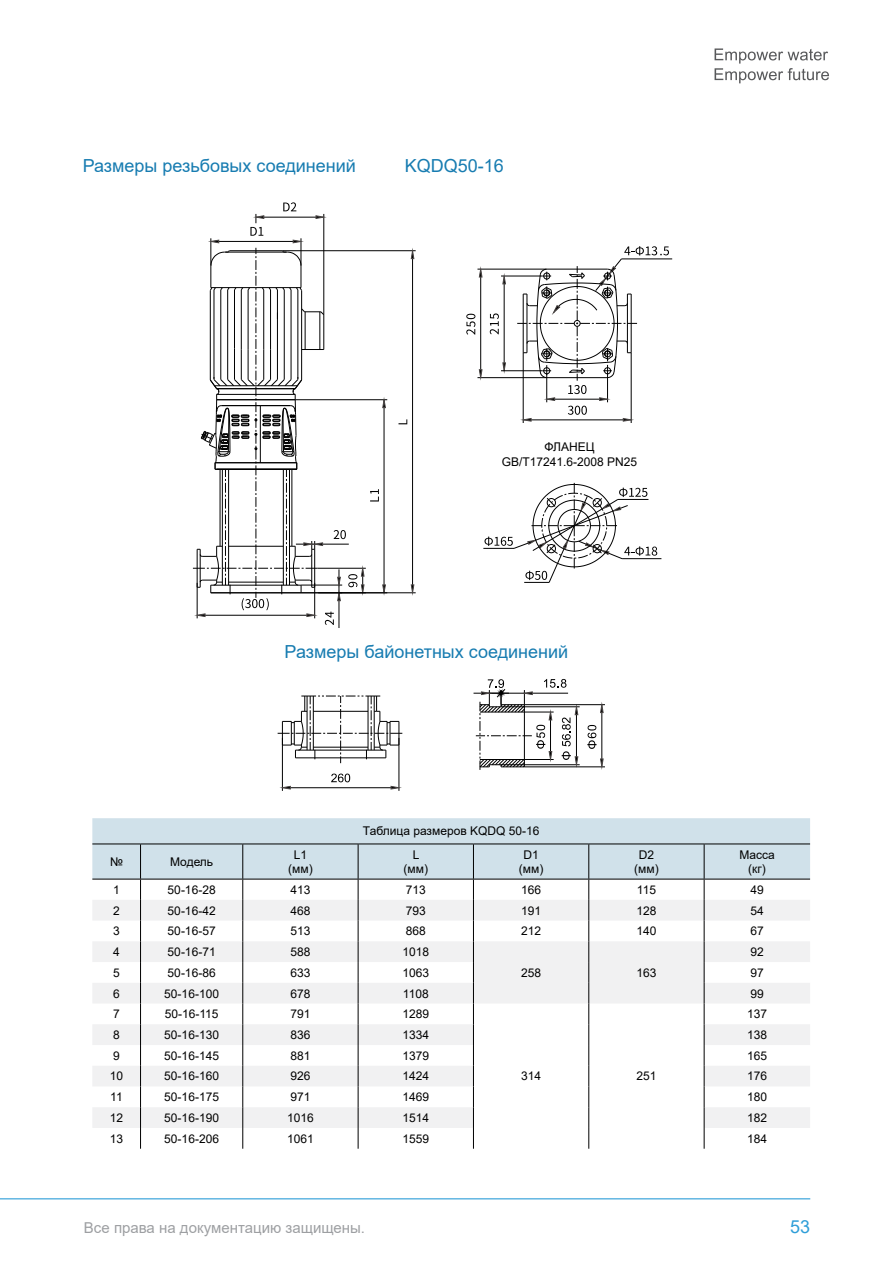
<style>
.page{position:relative;width:893px;height:1263px;background:#fff}
.page>*{position:absolute;margin:0;border:0;box-sizing:border-box;transform-origin:0 0}
.t1{font:18px "Arial";color:#177cb1}
.t2{font:18px "Arial";color:#2e9ed8}
.t3{font:15px "Arial";color:#9d9fa2}
.t4{font:12px/14.4px "Arial";color:#000;text-align:center}
</style>
<div class="page">
<hr style="left:0;top:1198px;width:810px;height:1px;background:#2e9ed8">
<svg style="left:715px;top:48px;width:114px;height:35px"></svg>
<hr style="left:282px;top:738px;width:1px;height:53px;background:#000">
<hr style="left:399px;top:738px;width:1px;height:53px;background:#000">
<hr style="left:290px;top:787px;width:101px;height:1px;background:#000">
<svg style="left:282px;top:786px;width:8px;height:3px"></svg>
<svg style="left:391px;top:786px;width:8px;height:3px"></svg>
<hr style="left:501px;top:706px;width:79px;height:1px;background:#000">
<hr style="left:501px;top:764px;width:79px;height:1px;background:#000">
<hr style="left:524px;top:704px;width:81px;height:1px;background:#000">
<hr style="left:524px;top:767px;width:81px;height:1px;background:#000">
<hr style="left:602px;top:712px;width:1px;height:47px;background:#000">
<svg style="left:600px;top:704px;width:3px;height:9px"></svg>
<svg style="left:600px;top:759px;width:3px;height:8px"></svg>
<svg style="left:278px;top:696px;width:124px;height:67px"></svg>
<svg style="left:331px;top:773px;width:19px;height:9px"></svg>
<svg style="left:473px;top:679px;width:105px;height:91px"></svg>
<svg style="left:587px;top:725px;width:9px;height:24px"></svg>
<hr style="left:282px;top:250px;width:134px;height:1px;background:#000">
<hr style="left:412px;top:259px;width:1px;height:326px;background:#000">
<svg style="left:411px;top:250px;width:3px;height:9px"></svg>
<hr style="left:621px;top:259px;width:51px;height:1px;background:#000">
<hr style="left:501px;top:276px;width:41px;height:1px;background:#000">
<hr style="left:504px;top:284px;width:1px;height:79px;background:#000">
<svg style="left:503px;top:275px;width:3px;height:9px"></svg>
<svg style="left:503px;top:363px;width:3px;height:7px"></svg>
<hr style="left:477px;top:269px;width:70px;height:1px;background:#000">
<hr style="left:480px;top:277px;width:1px;height:93px;background:#000">
<svg style="left:479px;top:269px;width:3px;height:8px"></svg>
<hr style="left:523px;top:353px;width:1px;height:70px;background:#000">
<hr style="left:631px;top:353px;width:1px;height:70px;background:#000">
<hr style="left:318px;top:568px;width:48px;height:1px;background:#000">
<hr style="left:295px;top:399px;width:92px;height:1px;background:#000">
<hr style="left:384px;top:408px;width:1px;height:177px;background:#000">
<svg style="left:383px;top:399px;width:2px;height:9px"></svg>
<svg style="left:383px;top:585px;width:2px;height:7px"></svg>
<hr style="left:301px;top:592px;width:115px;height:1px;background:#000">
<svg style="left:411px;top:585px;width:3px;height:8px"></svg>
<hr style="left:622px;top:558px;width:39px;height:1px;background:#000">
<hr style="left:483px;top:548px;width:31px;height:1px;background:#000">
<hr style="left:501px;top:370px;width:41px;height:1px;background:#000">
<hr style="left:477px;top:377px;width:70px;height:1px;background:#000">
<svg style="left:479px;top:370px;width:3px;height:8px"></svg>
<svg style="left:490px;top:313px;width:9px;height:21px"></svg>
<svg style="left:466px;top:314px;width:9px;height:21px"></svg>
<svg style="left:370px;top:489px;width:9px;height:12px"></svg>
<svg style="left:398px;top:419px;width:9px;height:5px"></svg>
<svg style="left:193px;top:202px;width:171px;height:426px"></svg>
<svg style="left:484px;top:483px;width:173px;height:100px"></svg>
<svg style="left:517px;top:246px;width:152px;height:175px"></svg>
<svg style="left:92px;top:818px;width:718px;height:331px"></svg>
<h1 class="t1" style="left:83px;top:153px;width:275px">Размеры резьбовых соединений</h1>
<h1 class="t1" style="left:405px;top:153px;width:101px">KQDQ50-16</h1>
<p class="t4" style="left:502px;top:440px;width:137px">ФЛАНЕЦ<br>GB/T17241.6-2008 PN25</p>
<h1 class="t1" style="left:285px;top:639px;width:285px">Размеры байонетных соединений</h1>
<p class="t4" style="left:363px;top:824px;width:178px">Таблица размеров KQDQ 50-16</p>
<p class="t4" style="left:110px;top:854px;width:14px">№</p>
<p class="t4" style="left:170px;top:854px;width:45px">Модель</p>
<p class="t4" style="left:288px;top:847px;width:26px">L1 (мм)</p>
<p class="t4" style="left:404px;top:847px;width:26px">L (мм)</p>
<p class="t4" style="left:519px;top:847px;width:26px">D1 (мм)</p>
<p class="t4" style="left:634px;top:847px;width:26px">D2 (мм)</p>
<p class="t4" style="left:739px;top:847px;width:37px">Масса (кг)</p>
<p class="t4" style="left:113px;top:882px;width:8px">1</p>
<p class="t4" style="left:168px;top:882px;width:50px">50-16-28</p>
<p class="t4" style="left:290px;top:882px;width:22px">413</p>
<p class="t4" style="left:406px;top:882px;width:22px">713</p>
<p class="t4" style="left:521px;top:882px;width:22px">166</p>
<p class="t4" style="left:637px;top:882px;width:21px">115</p>
<p class="t4" style="left:750px;top:882px;width:15px">49</p>
<p class="t4" style="left:113px;top:903px;width:8px">2</p>
<p class="t4" style="left:168px;top:903px;width:50px">50-16-42</p>
<p class="t4" style="left:290px;top:903px;width:22px">468</p>
<p class="t4" style="left:406px;top:903px;width:22px">793</p>
<p class="t4" style="left:521px;top:903px;width:22px">191</p>
<p class="t4" style="left:636px;top:903px;width:22px">128</p>
<p class="t4" style="left:750px;top:903px;width:15px">54</p>
<p class="t4" style="left:113px;top:924px;width:8px">3</p>
<p class="t4" style="left:168px;top:924px;width:50px">50-16-57</p>
<p class="t4" style="left:290px;top:924px;width:22px">513</p>
<p class="t4" style="left:406px;top:924px;width:22px">868</p>
<p class="t4" style="left:521px;top:924px;width:22px">212</p>
<p class="t4" style="left:636px;top:924px;width:22px">140</p>
<p class="t4" style="left:750px;top:924px;width:15px">67</p>
<p class="t4" style="left:113px;top:944px;width:8px">4</p>
<p class="t4" style="left:168px;top:944px;width:50px">50-16-71</p>
<p class="t4" style="left:290px;top:944px;width:22px">588</p>
<p class="t4" style="left:402px;top:944px;width:28px">1018</p>
<p class="t4" style="left:521px;top:965px;width:22px">258</p>
<p class="t4" style="left:636px;top:965px;width:22px">163</p>
<p class="t4" style="left:750px;top:944px;width:15px">92</p>
<p class="t4" style="left:113px;top:965px;width:8px">5</p>
<p class="t4" style="left:168px;top:965px;width:50px">50-16-86</p>
<p class="t4" style="left:290px;top:965px;width:22px">633</p>
<p class="t4" style="left:402px;top:965px;width:28px">1063</p>
<p class="t4" style="left:750px;top:965px;width:15px">97</p>
<p class="t4" style="left:113px;top:986px;width:8px">6</p>
<p class="t4" style="left:164px;top:986px;width:56px">50-16-100</p>
<p class="t4" style="left:290px;top:986px;width:22px">678</p>
<p class="t4" style="left:403px;top:986px;width:27px">1108</p>
<p class="t4" style="left:750px;top:986px;width:15px">99</p>
<p class="t4" style="left:113px;top:1007px;width:8px">7</p>
<p class="t4" style="left:165px;top:1007px;width:55px">50-16-115</p>
<p class="t4" style="left:290px;top:1007px;width:22px">791</p>
<p class="t4" style="left:402px;top:1007px;width:28px">1289</p>
<p class="t4" style="left:747px;top:1007px;width:22px">137</p>
<p class="t4" style="left:113px;top:1027px;width:8px">8</p>
<p class="t4" style="left:164px;top:1027px;width:56px">50-16-130</p>
<p class="t4" style="left:290px;top:1027px;width:22px">836</p>
<p class="t4" style="left:402px;top:1027px;width:28px">1334</p>
<p class="t4" style="left:747px;top:1027px;width:22px">138</p>
<p class="t4" style="left:113px;top:1048px;width:8px">9</p>
<p class="t4" style="left:164px;top:1048px;width:56px">50-16-145</p>
<p class="t4" style="left:290px;top:1048px;width:22px">881</p>
<p class="t4" style="left:402px;top:1048px;width:28px">1379</p>
<p class="t4" style="left:747px;top:1048px;width:22px">165</p>
<p class="t4" style="left:110px;top:1069px;width:15px">10</p>
<p class="t4" style="left:164px;top:1069px;width:56px">50-16-160</p>
<p class="t4" style="left:290px;top:1069px;width:22px">926</p>
<p class="t4" style="left:402px;top:1069px;width:28px">1424</p>
<p class="t4" style="left:747px;top:1069px;width:22px">176</p>
<p class="t4" style="left:110px;top:1090px;width:14px">11</p>
<p class="t4" style="left:164px;top:1090px;width:56px">50-16-175</p>
<p class="t4" style="left:290px;top:1090px;width:22px">971</p>
<p class="t4" style="left:402px;top:1090px;width:28px">1469</p>
<p class="t4" style="left:747px;top:1090px;width:22px">180</p>
<p class="t4" style="left:110px;top:1110px;width:15px">12</p>
<p class="t4" style="left:164px;top:1110px;width:56px">50-16-190</p>
<p class="t4" style="left:287px;top:1110px;width:28px">1016</p>
<p class="t4" style="left:402px;top:1110px;width:28px">1514</p>
<p class="t4" style="left:747px;top:1110px;width:22px">182</p>
<p class="t4" style="left:110px;top:1131px;width:15px">13</p>
<p class="t4" style="left:164px;top:1131px;width:56px">50-16-206</p>
<p class="t4" style="left:287px;top:1131px;width:28px">1061</p>
<p class="t4" style="left:402px;top:1131px;width:28px">1559</p>
<p class="t4" style="left:747px;top:1131px;width:22px">184</p>
<p class="t4" style="left:521px;top:1069px;width:22px">314</p>
<p class="t4" style="left:636px;top:1069px;width:22px">251</p>
<p class="t3" style="left:84px;top:1217px;width:283px">Все права на документацию защищены.</p>
<h1 class="t2" style="left:790px;top:1214px;width:22px">53</h1>
</div>
